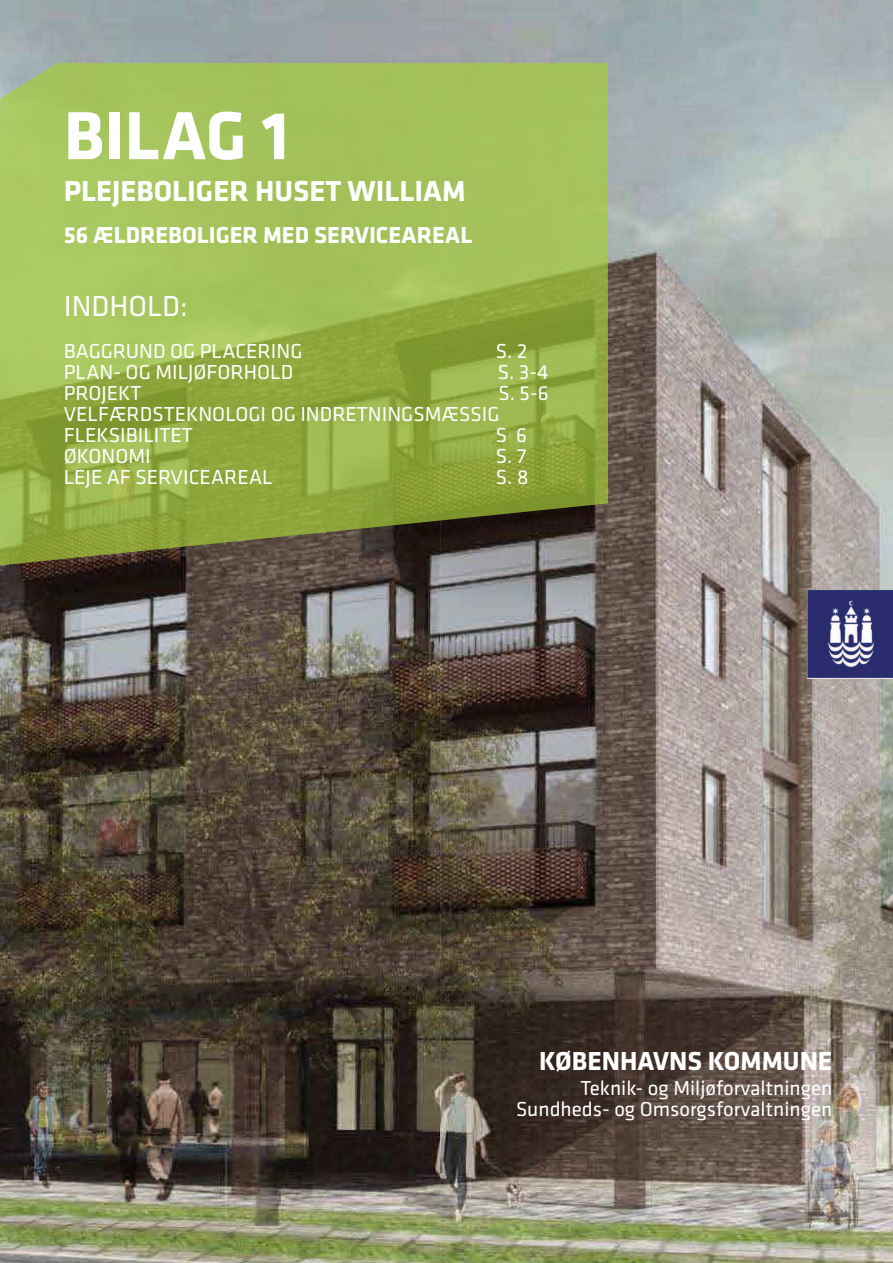
<style>
.page{position:relative;width:893px;height:1263px;background:#fff}
.page>*{position:absolute;margin:0;border:0;box-sizing:border-box;transform-origin:0 0}
.t1{font:700 70.5px "Klavika";color:#fff}
.t2{font:700 30px "Klavika";color:#fff}
.t3{font:30px "Klavika";color:#fff}
.t4{font:700 27px "Klavika";color:#fff}
.t5{font:700 24px "Klavika";color:#fff}
.t6{font:21px/21px "Klavika";color:#fff}
</style>
<div class="page">
<img style="left:0;top:0;width:893px;height:1263px">
<img style="left:808px;top:590px;width:85px;height:88px">
<svg style="left:0;top:63px;width:608px;height:503px;background:#98b150"></svg>
<h1 class="t1" style="left:64px;top:101px;width:227px">BILAG 1</h1>
<h2 class="t2" style="left:64px;top:177px;width:403px">PLEJEBOLIGER HUSET WILLIAM</h2>
<p class="t5" style="left:64px;top:224px;width:410px">56 ÆLDREBOLIGER MED SERVICEAREAL</p>
<h2 class="t3" style="left:64px;top:291px;width:126px">INDHOLD:</h2>
<p class="t6" style="left:64px;top:341px;width:240px">BAGGRUND OG PLACERING</p>
<p class="t6" style="left:496px;top:341px;width:33px">S. 2</p>
<p class="t6" style="left:64px;top:362px;width:231px">PLAN- OG MILJØFORHOLD</p>
<p class="t6" style="left:498px;top:362px;width:52px">S. 3-4</p>
<p class="t6" style="left:64px;top:383px;width:79px">PROJEKT</p>
<p class="t6" style="left:64px;top:383px;width:486px;text-indent:435px">S. 5-6<br>VELFÆRDSTEKNOLOGI OG INDRETNINGSMÆSSIG<br>FLEKSIBILITET</p>
<p class="t6" style="left:496px;top:425px;width:33px">S 6</p>
<p class="t6" style="left:64px;top:446px;width:89px">ØKONOMI</p>
<p class="t6" style="left:496px;top:446px;width:32px">S. 7</p>
<p class="t6" style="left:64px;top:467px;width:210px">LEJE AF SERVICEAREAL</p>
<p class="t6" style="left:496px;top:467px;width:34px">S. 8</p>
<p class="t4" style="left:539px;top:1047px;width:295px">KØBENHAVNS KOMMUNE</p>
<p class="t6" style="left:516px;top:1078px;width:318px;text-align:right">Teknik- og Miljøforvaltningen<br>Sundheds- og Omsorgsforvaltningen</p>
</div>
